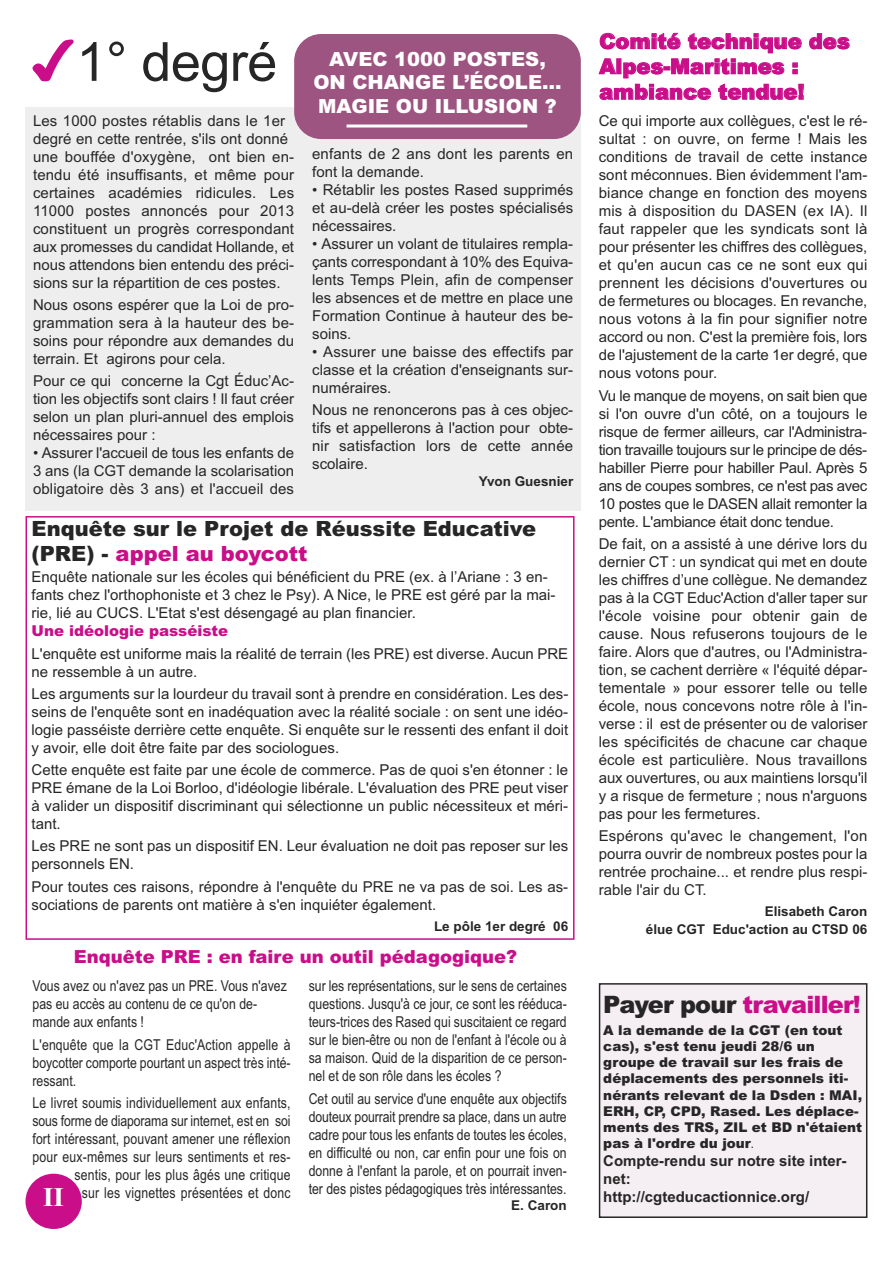
<style>
.page{position:relative;width:893px;height:1263px;background:#fff}
.page>*{position:absolute;margin:0;border:0;box-sizing:border-box;transform-origin:0 0}
.t1{font:54px "Arial";letter-spacing:-.01em;color:#272627}
.t2{font:700 27px "Times New Roman";color:#fff}
.t3{font:900 24px "Arial";letter-spacing:-.035em;color:#ca0d89}
.t4{font:900 21px/25.2px "Arial";color:#272627}
.t5{font:900 21px/25.3px "Arial";color:#ca0d89}
.t6{font:900 19.5px/23.4px "Arial";color:#fff;text-align:center}
.t7{font:900 18px "Arial";color:#ca0d89}
.t8{font:15px/18px "Arial";color:#272627;text-align:justify}
.t9{font:15px/18px "Arial Narrow";color:#272627;text-align:justify}
.t10{font:700 15px/18px "Arial";color:#272627}
.t11{font:900 15px "Arial";color:#ca0d89}
.t12{font:900 13.5px/16.2px "Arial";color:#272627}
.t13{font:700 13.5px/17.2px "Arial";color:#272627;text-align:right}
.s1{font-family:"Arial Unicode MS";color:#ca0d89}
.s2{color:#ca0d89}
.s3{color:#272627}
.s4{font-family:"Arial Narrow";font-weight:400}
</style>
<div class="page">
<div style="left:26px;top:107px;width:555px;height:404px;background:#eee"></div>
<div style="left:294px;top:34px;width:287px;height:105px;background:#9d5480;border-radius:27px"></div>
<div style="left:26px;top:516px;width:548px;height:424px;border:2px solid #ca0d89"></div>
<hr style="left:346px;top:125px;width:181px;height:3px;background:#fff">
<div style="left:26px;top:1174px;width:56px;height:55px;background:#ca0d89;border-radius:50%"></div>
<div style="left:600px;top:984px;width:267px;height:233px;background:#f5eef2"></div>
<div style="left:599px;top:983px;width:268px;height:235px;border:2px solid #272627"></div>
<h1 class="t1" style="left:31px;top:31px;width:248px"><span class="s1">✔</span>1° degré</h1>
<h3 class="t5" style="left:599px;top:29px;width:252px">Comité technique des<br>Alpes-Maritimes : ambiance tendue!</h3>
<p class="t8" style="left:599px;top:112px;width:270px">Ce qui importe aux collègues, c'est le ré&shy;sultat : on ouvre, on ferme ! Mais les conditions de travail de cette instance sont méconnues. Bien évidemment l'am&shy;biance change en fonction des moyens mis à disposition du DASEN (ex IA). Il faut rappeler que les syndicats sont là pour présenter les chiffres des collègues, et qu'en aucun cas ce ne sont eux qui prennent les décisions d'ouvertures ou de fermetures ou blocages. En revanche, nous votons à la fin pour signifier notre accord ou non. C'est la première fois, lors de l'ajustement de la carte 1er degré, que nous votons pour.</p>
<p class="t8" style="left:599px;top:386px;width:270px">Vu le manque de moyens, on sait bien que si l'on ouvre d'un côté, on a toujours le risque de fermer ailleurs, car l'Administra&shy;tion travaille toujours sur le principe de dés&shy;habiller Pierre pour habiller Paul. Après 5 ans de coupes sombres, ce n'est pas avec 10 postes que le DASEN allait remonter la pente. L'ambiance était donc tendue.</p>
<p class="t8" style="left:599px;top:535px;width:270px">De fait, on a assisté à une dérive lors du dernier CT : un syndicat qui met en doute les chiffres d’une collègue. Ne demandez pas à la CGT Educ'Action d'aller taper sur l'école voisine pour obtenir gain de cause. Nous refuserons toujours de le faire. Alors que d'autres, ou l'Administra&shy;tion, se cachent derrière « l'équité dépar&shy;tementale » pour essorer telle ou telle école, nous concevons notre rôle à l'in&shy;verse : il est de présenter ou de valoriser les spécificités de chacune car chaque école est particulière. Nous travaillons aux ouvertures, ou aux maintiens lorsqu'il y a risque de fermeture ; nous n'arguons pas pour les fermetures.</p>
<p class="t8" style="left:599px;top:827px;width:270px">Espérons qu'avec le changement, l'on pourra ouvrir de nombreux postes pour la rentrée prochaine... et rendre plus respi&shy;rable l'air du CT.</p>
<p class="t13" style="left:646px;top:903px;width:223px">Elisabeth Caron<br>élue CGT Educ'action au CTSD 06</p>
<h3 class="t6" style="left:313px;top:48px;width:250px">AVEC 1000 POSTES,<br>ON CHANGE L’ÉCOLE…<br>MAGIE OU ILLUSION ?</h3>
<p class="t8" style="left:33px;top:112px;width:263px;text-align:left">Les 1000 postes rétablis dans le 1er degré en cette rentrée, s'ils ont donné une bouffée d'oxygène, ont bien en&shy;tendu été insuffisants, et même pour certaines académies ridicules. Les 11000 postes annoncés pour 2013 constituent un progrès correspondant aux promesses du candidat Hollande, et nous attendons bien entendu des préci&shy;sions sur la répartition de ces postes.</p>
<p class="t8" style="left:33px;top:296px;width:263px">Nous osons espérer que la Loi de pro&shy;grammation sera à la hauteur des be&shy;soins pour répondre aux demandes du terrain. Et agirons pour cela.</p>
<p class="t8" style="left:33px;top:372px;width:263px">Pour ce qui concerne la Cgt Éduc’Ac&shy;tion les objectifs sont clairs ! Il faut créer selon un plan pluri-annuel des emplois nécessaires pour :</p>
<p class="t8" style="left:33px;top:444px;width:263px">• Assurer l'accueil de tous les enfants de 3 ans (la CGT demande la scolarisation obligatoire dès 3 ans) et l'accueil des</p>
<p class="t8" style="left:312px;top:145px;width:263px">enfants de 2 ans dont les parents en font la demande.</p>
<p class="t8" style="left:312px;top:181px;width:263px">• Rétablir les postes Rased supprimés et au-delà créer les postes spécialisés nécessaires.</p>
<p class="t8" style="left:312px;top:235px;width:263px">• Assurer un volant de titulaires rempla&shy;çants correspondant à 10% des Equiva&shy;lents Temps Plein, afin de compenser les absences et de mettre en place une Formation Continue à hauteur des be&shy;soins.</p>
<p class="t8" style="left:312px;top:343px;width:263px">• Assurer une baisse des effectifs par classe et la création d'enseignants sur&shy;numéraires.</p>
<p class="t8" style="left:312px;top:401px;width:263px">Nous ne renoncerons pas à ces objec&shy;tifs et appellerons à l'action pour obte&shy;nir satisfaction lors de cette année scolaire.</p>
<p class="t13" style="left:479px;top:473px;width:96px">Yvon Guesnier</p>
<h3 class="t4" style="left:32px;top:516px;width:506px">Enquête sur le Projet de Réussite Educative (PRE) - <span class="s2">appel au boycott</span></h3>
<p class="t8" style="left:32px;top:568px;width:525px;text-align:left">Enquête nationale sur les écoles qui bénéficient du PRE (ex. à l’Ariane : 3 en&shy;fants chez l'orthophoniste et 3 chez le Psy). A Nice, le PRE est géré par la mai&shy;rie, lié au CUCS. L'Etat s'est désengagé au plan financier.</p>
<p class="t11" style="left:32px;top:622px;width:198px">Une idéologie passéiste</p>
<p class="t8" style="left:32px;top:644px;width:538px">L'enquête est uniforme mais la réalité de terrain (les PRE) est diverse. Aucun PRE ne ressemble à un autre.</p>
<p class="t8" style="left:32px;top:685px;width:538px">Les arguments sur la lourdeur du travail sont à prendre en considération. Les des&shy;seins de l'enquête sont en inadéquation avec la réalité sociale : on sent une idéo&shy;logie passéiste derrière cette enquête. Si enquête sur le ressenti des enfant il doit y avoir, elle doit être faite par des sociologues.</p>
<p class="t8" style="left:32px;top:761px;width:538px">Cette enquête est faite par une école de commerce. Pas de quoi s'en étonner : le PRE émane de la Loi Borloo, d'idéologie libérale. L'évaluation des PRE peut viser à valider un dispositif discriminant qui sélectionne un public nécessiteux et méri&shy;tant.</p>
<p class="t8" style="left:32px;top:837px;width:538px">Les PRE ne sont pas un dispositif EN. Leur évaluation ne doit pas reposer sur les personnels EN.</p>
<p class="t8" style="left:32px;top:877px;width:538px">Pour toutes ces raisons, répondre à l'enquête du PRE ne va pas de soi. Les as&shy;sociations de parents ont matière à s'en inquiéter également.</p>
<p class="t13" style="left:434px;top:917px;width:136px">Le pôle 1er degré 06</p>
<p class="t7" style="left:74px;top:946px;width:445px">Enquête PRE : en faire un outil pédagogique?</p>
<p class="t9" style="left:33px;top:977px;width:256px;text-align:left">Vous avez ou n'avez pas un PRE. Vous n'avez pas eu accès au contenu de ce qu'on de&shy;mande aux enfants !</p>
<p class="t9" style="left:33px;top:1035px;width:260px">L'enquête que la CGT Educ'Action appelle à boycotter comporte pourtant un aspect très inté&shy;ressant.</p>
<p class="t9" style="left:33px;top:1093px;width:260px;text-align:right">Le livret soumis individuellement aux enfants, sous forme de diaporama sur internet, est en soi fort intéressant, pouvant amener une réflexion pour eux-mêmes sur leurs sentiments et res&shy;sentis, pour les plus âgés une critique<br>sur les vignettes présentées et donc</p>
<h2 class="t2" style="left:43px;top:1181px;width:23px">II</h2>
<p class="t9" style="left:309px;top:977px;width:260px">sur les représentations, sur le sens de certaines questions. Jusqu'à ce jour, ce sont les rééduca&shy;teurs-trices des Rased qui suscitaient ce regard sur le bien-être ou non de l'enfant à l'école ou à sa maison. Quid de la disparition de ce person&shy;nel et de son rôle dans les écoles ?</p>
<p class="t9" style="left:309px;top:1089px;width:260px">Cet outil au service d'une enquête aux objectifs douteux pourrait prendre sa place, dans un autre cadre pour tous les enfants de toutes les écoles, en difficulté ou non, car enfin pour une fois on donne à l'enfant la parole, et on pourrait inven&shy;ter des pistes pédagogiques très intéressantes.</p>
<p class="t13" style="left:511px;top:1197px;width:57px">E. Caron</p>
<h3 class="t3" style="left:603px;top:991px;width:259px"><span class="s3">Payer pour</span> travailler!</h3>
<p class="t12" style="left:603px;top:1022px;width:260px">A la demande de la CGT (en tout cas), s'est tenu jeudi 28/6 un groupe de travail sur les frais de déplacements des personnels iti&shy;nérants relevant de la Dsden : MAI,<br>ERH, CP, CPD, Rased. Les déplace&shy;ments des TRS, ZIL et BD n'étaient pas à l'ordre du jour<span class="s4">.</span></p>
<p class="t10" style="left:603px;top:1151px;width:245px">Compte-rendu sur notre site inter&shy;net:<br>http://cgteducactionnice.org/</p>
</div>
